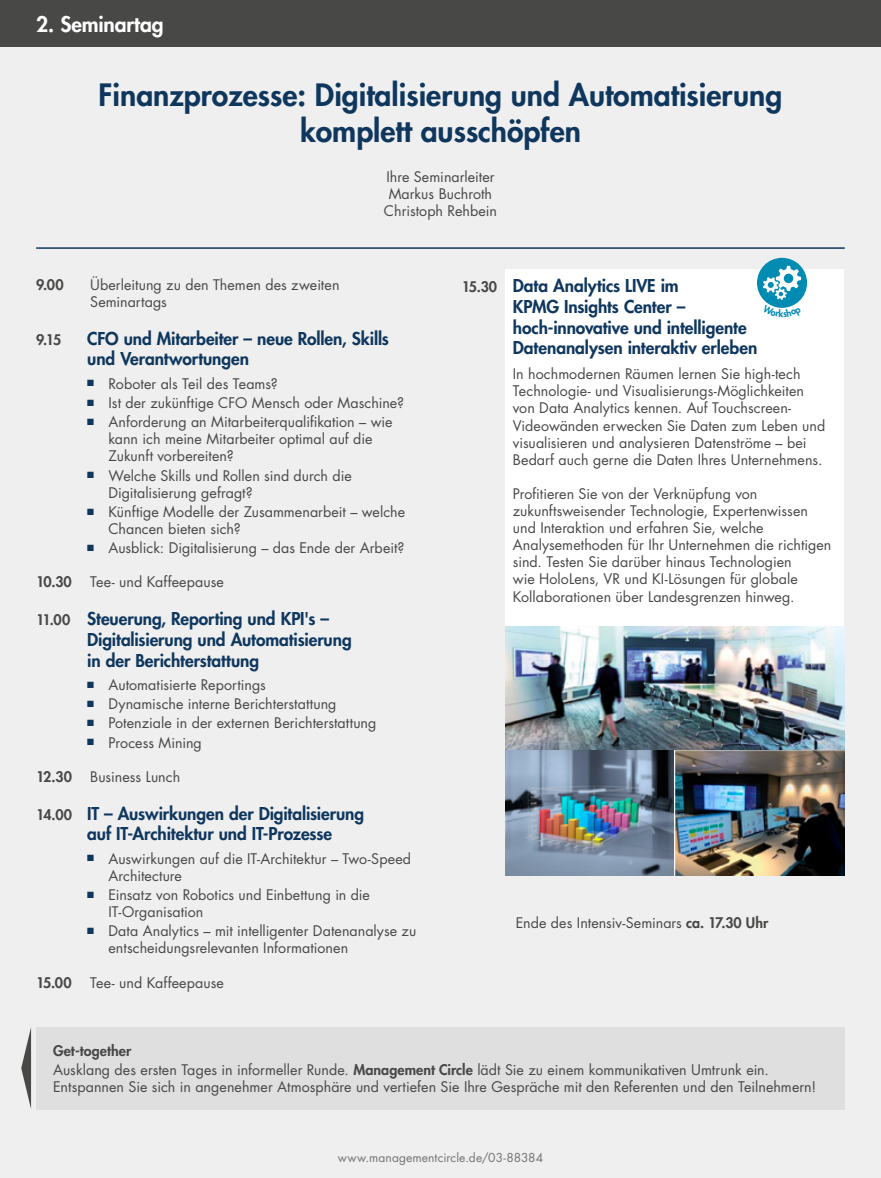
<style>
.page{position:relative;width:881px;height:1178px;background:#fff}
.page>*{position:absolute;margin:0;border:0;box-sizing:border-box;transform-origin:0 0}
.t1{font:800 30px/36px "Futura Std";color:#0f375e;text-align:center}
.t2{font:800 21px "Futura Std";letter-spacing:-.005em;color:#fff}
.t3{font:800 17.25px/20.7px "Futura Std";letter-spacing:-.005em;color:#0f375e}
.t4{font:14.25px/17.1px "Futura Std";letter-spacing:.005em;color:#484847}
.t5{font:800 14.25px "Futura Std";letter-spacing:-.03em;color:#484847}
.t6{font:12px "Futura Std";letter-spacing:.01em;color:#737373}
.s1{font-size:14.25px;color:#484847}
.s2{font-weight:800}
</style>
<div class="page">
<div style="left:0;top:0;width:880px;height:1178px;background:#efefef"></div>
<div style="left:0;top:0;width:880px;height:47px;background:#484847"></div>
<hr style="left:36px;top:247px;width:808px;height:2px;background:#0f375e">
<div style="left:505px;top:269px;width:338px;height:605px;background:#fff"></div>
<div style="left:36px;top:1027px;width:808px;height:82px;background:#dfdfe0"></div>
<img style="left:505px;top:626px;width:339px;height:125px">
<img style="left:505px;top:751px;width:169px;height:124px">
<img style="left:674px;top:751px;width:170px;height:124px">
<div style="left:756px;top:258px;width:50px;height:50px;background:#008bb3;border-radius:50%"></div>
<svg style="left:21px;top:1028px;width:10px;height:81px"></svg>
<svg style="left:762px;top:266px;width:40px;height:42px"></svg>
<h2 class="t2" style="left:36px;top:11px;width:129px">2. Seminartag</h2>
<h1 class="t1" style="left:99px;top:76px;width:685px">Finanzprozesse: Digitalisierung und Automatisierung komplett ausschöpfen</h1>
<p class="t4" style="left:384px;top:168px;width:115px;text-align:center">Ihre Seminarleiter<br>Markus Buchroth<br>Christoph Rehbein</p>
<p class="t5" style="left:36px;top:275px;width:29px">9.00</p>
<p class="t4" style="left:90px;top:276px;width:251px">Überleitung zu den Themen des zweiten<br>Seminartags</p>
<p class="t5" style="left:36px;top:330px;width:27px">9.15</p>
<p class="t3" style="left:87px;top:328px;width:303px">CFO und Mitarbeiter – neue Rollen, Skills und Verantwortungen</p>
<p class="t4" style="left:87px;top:375px;width:192px"><sup>■</sup> Roboter als Teil des Teams?</p>
<p class="t4" style="left:87px;top:394px;width:318px"><sup>■</sup> Ist der zukünftige CFO Mensch oder Maschine?</p>
<p class="t4" style="left:108px;top:413px;width:285px;text-indent:-21px"><sup>■</sup> Anforderung an Mitarbeiterqualifikation – wie kann ich meine Mitarbeiter optimal auf die<br>Zukunft vorbereiten?</p>
<p class="t4" style="left:108px;top:467px;width:245px;text-indent:-21px"><sup>■</sup> Welche Skills und Rollen sind durch die<br>Digitalisierung gefragt?</p>
<p class="t4" style="left:108px;top:503px;width:298px;text-indent:-21px"><sup>■</sup> Künftige Modelle der Zusammenarbeit – welche<br>Chancen bieten sich?</p>
<p class="t4" style="left:87px;top:540px;width:318px"><sup>■</sup> Ausblick: Digitalisierung – das Ende der Arbeit?</p>
<p class="t5" style="left:36px;top:573px;width:37px">10.30</p>
<p class="t4" style="left:90px;top:574px;width:135px">Tee- und Kaffeepause</p>
<p class="t3" style="left:87px;top:608px;width:266px;text-indent:-51px"><span class="s1">11.00</span> Steuerung, Reporting und KPI's –<br>Digitalisierung und Automatisierung in der Berichterstattung</p>
<p class="t4" style="left:87px;top:676px;width:180px"><sup>■</sup> Automatisierte Reportings</p>
<p class="t4" style="left:87px;top:695px;width:251px"><sup>■</sup> Dynamische interne Berichterstattung</p>
<p class="t4" style="left:87px;top:715px;width:290px"><sup>■</sup> Potenziale in der externen Berichterstattung</p>
<p class="t4" style="left:87px;top:734px;width:116px"><sup>■</sup> Process Mining</p>
<p class="t5" style="left:36px;top:767px;width:37px">12.30</p>
<p class="t4" style="left:90px;top:768px;width:92px">Business Lunch</p>
<p class="t3" style="left:87px;top:803px;width:278px;text-indent:-51px"><span class="s1">14.00</span> IT – Auswirkungen der Digitalisierung auf IT-Architektur und IT-Prozesse</p>
<p class="t4" style="left:108px;top:850px;width:304px;text-indent:-21px"><sup>■</sup> Auswirkungen auf die IT-Architektur – Two-Speed<br>Architecture</p>
<p class="t4" style="left:108px;top:886px;width:263px;text-indent:-21px"><sup>■</sup> Einsatz von Robotics und Einbettung in die<br>IT-Organisation</p>
<p class="t4" style="left:108px;top:923px;width:309px;text-indent:-21px"><sup>■</sup> Data Analytics – mit intelligenter Datenanalyse zu entscheidungsrelevanten Informationen</p>
<p class="t5" style="left:36px;top:973px;width:37px">15.00</p>
<p class="t4" style="left:90px;top:974px;width:135px">Tee- und Kaffeepause</p>
<p class="t3" style="left:512px;top:275px;width:246px;text-indent:-51px"><span class="s1">15.30</span> Data Analytics LIVE im<br>KPMG Insights Center – hoch-innovative und intelligente<br>Datenanalysen interaktiv erleben</p>
<p class="t4" style="left:512px;top:366px;width:314px">In hochmodernen Räumen lernen Sie high-tech Technologie- und Visualisierungs-Möglichkeiten von Data Analytics kennen. Auf Touchscreen-Videowänden erwecken Sie Daten zum Leben und visualisieren und analysieren Datenströme – bei Bedarf auch gerne die Daten Ihres Unternehmens.</p>
<p class="t4" style="left:512px;top:485px;width:320px">Profitieren Sie von der Verknüpfung von zukunftsweisender Technologie, Expertenwissen und Interaktion und erfahren Sie, welche Analysemethoden für Ihr Unternehmen die richtigen sind. Testen Sie darüber hinaus Technologien<br>wie HoloLens, VR und KI-Lösungen für globale Kollaborationen über Landesgrenzen hinweg.</p>
<p class="t4" style="left:515px;top:914px;width:254px">Ende des Intensiv-Seminars <span class="s2">ca. 17.30 Uhr</span></p>
<p class="t4" style="left:53px;top:1041px;width:717px;line-height:19.2px"><span class="s2">Get-together<br></span>Ausklang des ersten Tages in informeller Runde. <span class="s2">Management Circle</span> lädt Sie zu einem kommunikativen Umtrunk ein.</p>
<p class="t4" style="left:53px;top:1078px;width:764px">Entspannen Sie sich in angenehmer Atmosphäre und vertiefen Sie Ihre Gespräche mit den Referenten und den Teilnehmern!</p>
<p class="t6" style="left:338px;top:1149px;width:207px">www.managementcircle.de/03-88384</p>
</div>
